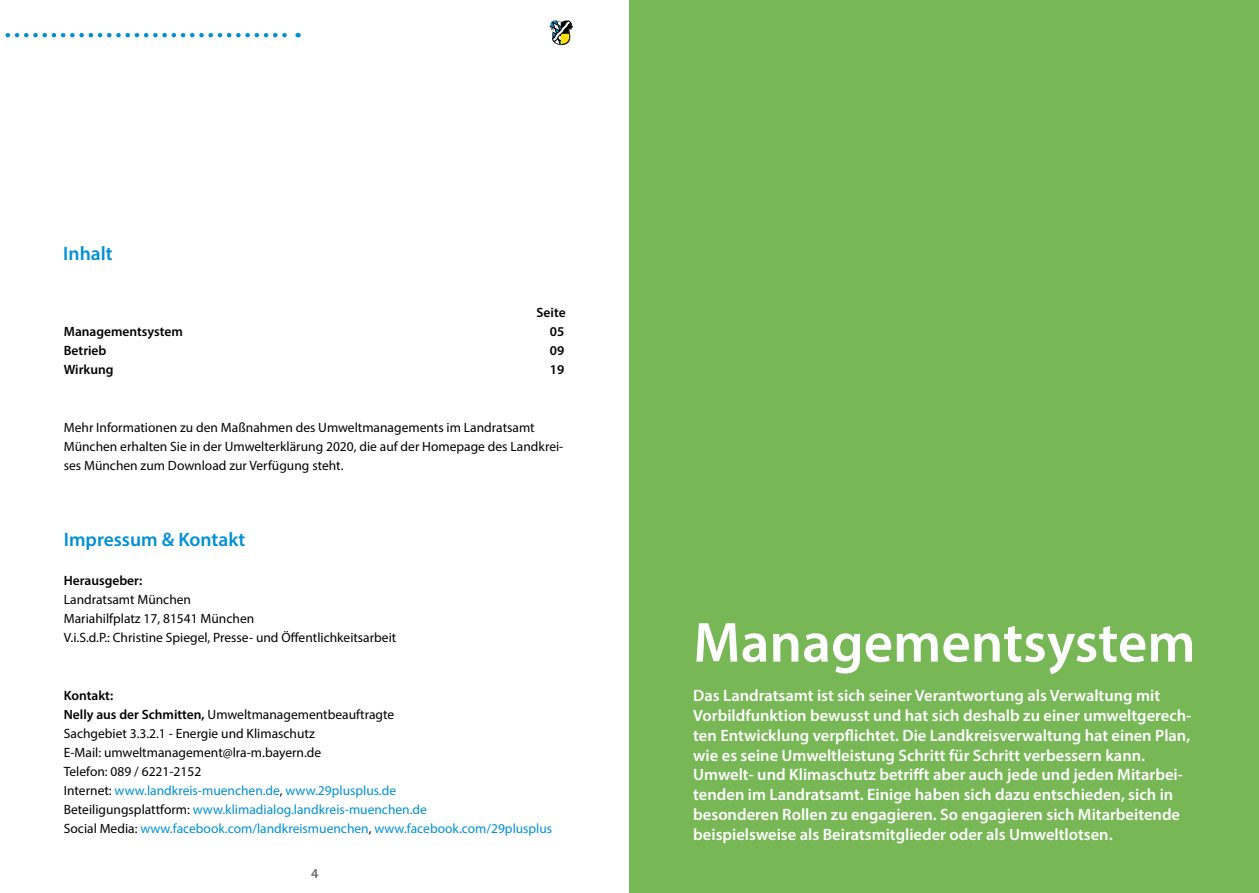
<style>
.page{position:relative;width:1259px;height:893px;background:#fff}
.page>*{position:absolute;margin:0;border:0;box-sizing:border-box;transform-origin:0 0}
.t1{font:600 57px "Myriad Pro";color:#fff}
.t2{font:600 19.5px "Myriad Pro";color:#0090d4}
.t3{font:600 16.5px/19.8px "Myriad Pro";color:#fff}
.t4{font:13.5px/19.2px "Myriad Pro";color:#000}
.t5{font:600 13.5px "Myriad Pro";color:#000}
.t6{font:600 13.5px "Myriad Pro";color:#68696e}
.s1{font-weight:600}
.s2{color:#0090d4}
</style>
<div class="page">
<svg style="left:5px;top:32px;width:294px;height:6px"></svg>
<svg style="left:549px;top:20px;width:24px;height:25px"></svg>
<div style="left:629px;top:0;width:630px;height:893px;background:#77b756"></div>
<h2 class="t2" style="left:63px;top:241px;width:51px">Inhalt</h2>
<p class="t5" style="left:536px;top:304px;width:31px">Seite</p>
<p class="t5" style="left:64px;top:323px;width:121px">Managementsystem</p>
<p class="t5" style="left:550px;top:323px;width:16px">05</p>
<p class="t5" style="left:64px;top:342px;width:44px">Betrieb</p>
<p class="t5" style="left:550px;top:342px;width:16px">09</p>
<p class="t5" style="left:64px;top:361px;width:51px">Wirkung</p>
<p class="t5" style="left:550px;top:361px;width:16px">19</p>
<p class="t4" style="left:64px;top:417px;width:501px">Mehr Informationen zu den Maßnahmen des Umweltmanagements im Landratsamt<br>München erhalten Sie in der Umwelterklärung 2020, die auf der Homepage des Landkrei&shy;ses München zum Download zur Verfügung steht.</p>
<h2 class="t2" style="left:64px;top:527px;width:183px">Impressum &amp; Kontakt</h2>
<p class="t5" style="left:64px;top:572px;width:80px">Herausgeber:</p>
<p class="t4" style="left:64px;top:589px;width:334px">Landratsamt München<br>Mariahilfplatz 17, 81541 München<br>V.i.S.d.P.: Christine Spiegel, Presse- und Öffentlichkeitsarbeit</p>
<p class="t4" style="left:64px;top:685px;width:490px"><span class="s1">Kontakt:<br>Nelly aus der Schmitten,</span> Umweltmanagementbeauftragte<br>Sachgebiet 3.3.2.1 - Energie und Klimaschutz<br>E-Mail: umweltmanagement@lra-m.bayern.de<br>Telefon: 089 / 6221-2152<br>Internet: <span class="s2">www.landkreis-muenchen.de</span>, <span class="s2">www.29plusplus.de<br></span>Beteiligungsplattform: <span class="s2">www.klimadialog.landkreis-muenchen.de<br></span>Social Media: <span class="s2">www.facebook.com/landkreismuenchen</span>, <span class="s2">www.facebook.com/29plusplus</span></p>
<p class="t6" style="left:311px;top:865px;width:9px">4</p>
<h1 class="t1" style="left:693px;top:606px;width:504px">Managementsystem</h1>
<p class="t3" style="left:693px;top:685px;width:500px">Das Landratsamt ist sich seiner Verantwortung als Verwaltung mit Vorbildfunktion bewusst und hat sich deshalb zu einer umweltgerech&shy;ten Entwicklung verpflichtet. Die Landkreisverwaltung hat einen Plan, wie es seine Umweltleistung Schritt für Schritt verbessern kann.<br>Umwelt- und Klimaschutz betrifft aber auch jede und jeden Mitarbei&shy;tenden im Landratsamt. Einige haben sich dazu entschieden, sich in besonderen Rollen zu engagieren. So engagieren sich Mitarbeitende beispielsweise als Beiratsmitglieder oder als Umweltlotsen.</p>
</div>
